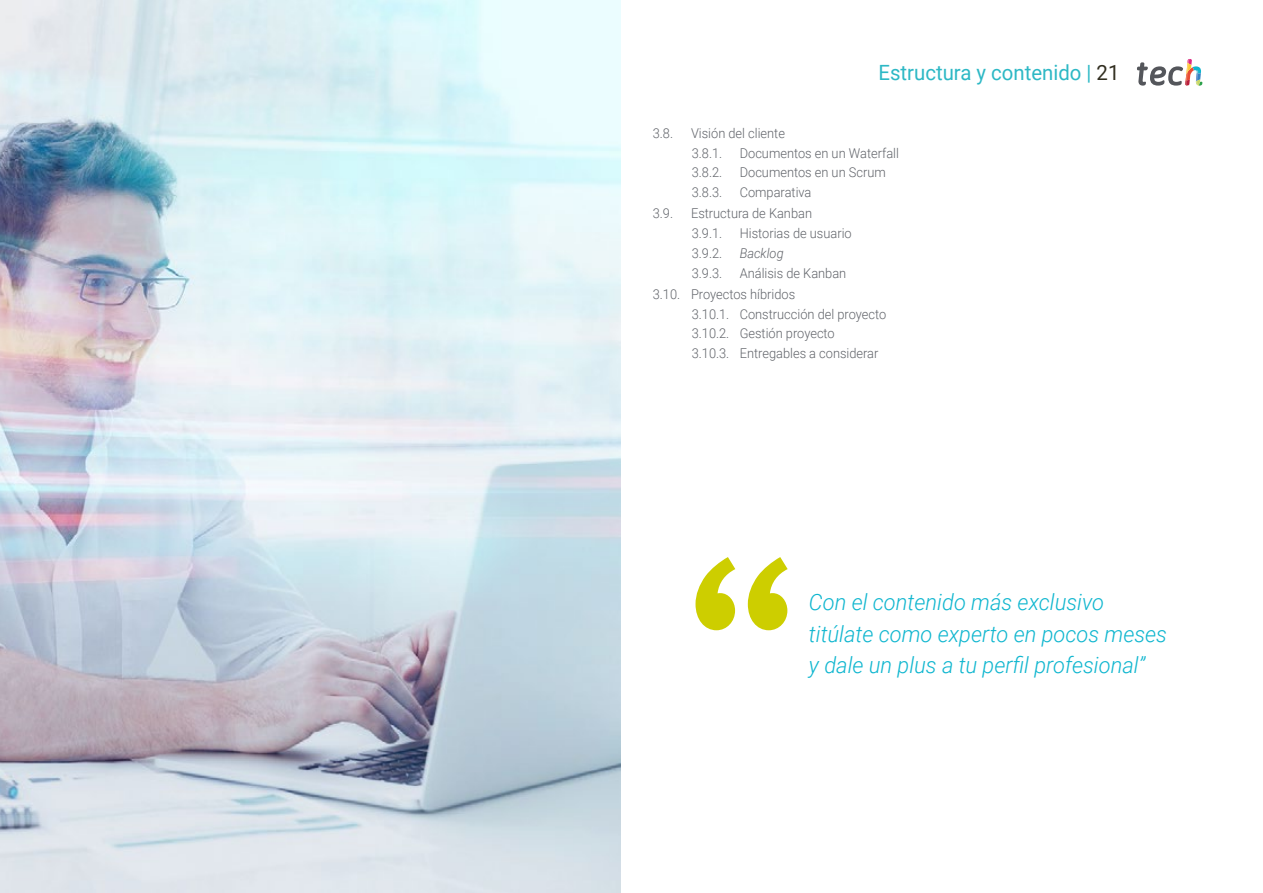
<style>
.page{position:relative;width:1263px;height:893px;background:#fff}
.page>*{position:absolute;margin:0;border:0;box-sizing:border-box;transform-origin:0 0}
.t1{font:italic 300 22.5px/31.5px "Roboto";color:#0fb6cf}
.t2{font:21px "Roboto";color:#2db8c5}
.t3{font:300 13.5px/20px "Roboto";color:#61646a;scale:.95 1}
.t4{font:italic 300 13.5px "Roboto";color:#61646a;scale:.95 1}
.s1{color:#312e20}
</style>
<div class="page">
<img style="left:0;top:0;width:621px;height:893px">
<svg style="left:695px;top:557px;width:93px;height:73px"></svg>
<svg style="left:1137px;top:59px;width:65px;height:27px"></svg>
<h2 class="t2" style="left:878px;top:57px;width:242px">Estructura y contenido | <span class="s1">21</span></h2>
<p class="t3" style="left:653px;top:122px;width:23px">3.8.</p>
<p class="t3" style="left:691px;top:122px;width:100px">Visión del cliente<br>3.8.1.</p>
<p class="t3" style="left:740px;top:142px;width:169px">Documentos en un Waterfall</p>
<p class="t3" style="left:692px;top:162px;width:34px">3.8.2.</p>
<p class="t3" style="left:740px;top:162px;width:155px">Documentos en un Scrum</p>
<p class="t3" style="left:692px;top:182px;width:34px">3.8.3.</p>
<p class="t3" style="left:740px;top:182px;width:77px">Comparativa</p>
<p class="t3" style="left:653px;top:203px;width:23px">3.9.</p>
<p class="t3" style="left:691px;top:203px;width:129px">Estructura de Kanban<br>3.9.1.</p>
<p class="t3" style="left:740px;top:223px;width:119px">Historias de usuario</p>
<p class="t3" style="left:692px;top:243px;width:34px">3.9.2.</p>
<p class="t4" style="left:740px;top:244px;width:48px">Backlog</p>
<p class="t3" style="left:692px;top:263px;width:34px">3.9.3.</p>
<p class="t3" style="left:653px;top:262px;width:205px;line-height:20.7px;text-indent:87px">Análisis de Kanban<br>3.10. Proyectos híbridos</p>
<p class="t3" style="left:692px;top:303px;width:206px">3.10.1. Construcción del proyecto<br>3.10.2. Gestión proyecto<br>3.10.3. Entregables a considerar</p>
<h1 class="t1" style="left:809px;top:585px;width:360px">Con el contenido más exclusivo titúlate como experto en pocos meses y dale un plus a tu perfil profesional”</h1>
</div>
